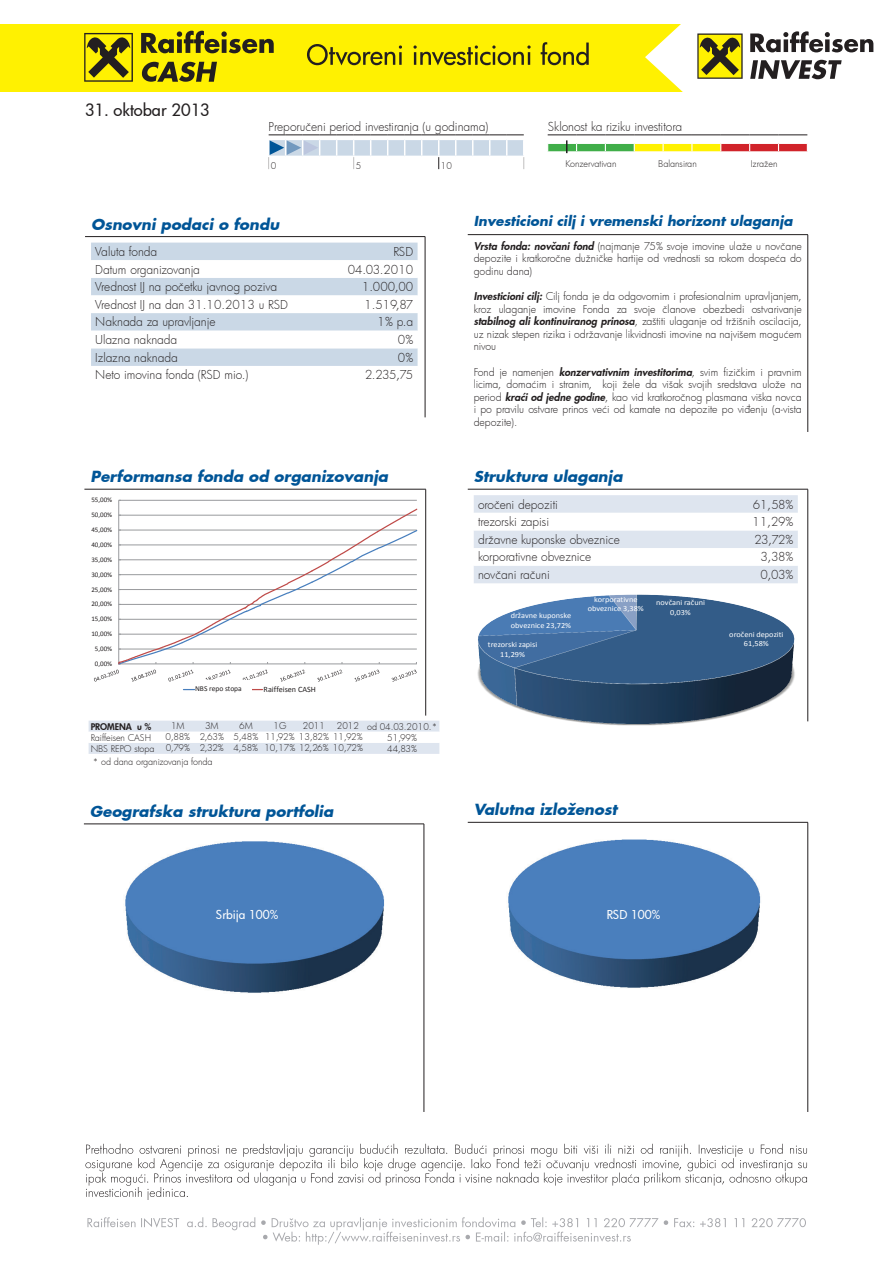
<style>
.page{position:relative;width:893px;height:1263px;background:#fff}
.page>*{position:absolute;margin:0;border:0;box-sizing:border-box;transform-origin:0 0}
.t1{font:500 16.5px "Futura";color:#231f20}
.t2{font:italic 700 15px "Futura CE";color:#005597}
.t3{font:italic 700 13.5px "Futura CE";color:#005597}
.t4{font:300 12px "Futura";letter-spacing:-.005em;color:#231f20}
.t5{font:500 12px "Futura";color:#fff}
.t6{font:300 10.5px/12.6px "Futura";color:#231f20;text-align:justify}
.t7{font:300 9px "Futura";color:#231f20}
.t8{font:300 9px "Futura";letter-spacing:-.035em;color:#231f20}
.t9{font:800 9px "Futura";letter-spacing:-.005em;color:#231f20}
.t10{font:8.1px "Calibri";color:#231f20}
.t11{font:7.8px/9.4px "Calibri";color:#fff;text-align:center;scale:1.06 1}
.t12{font:7.5px "Calibri";color:#231f20}
.t13{font:7.05px "Calibri";color:#231f20}
.t14{font:6.9px "Calibri";color:#231f20}
.s1{font-family:"Futura CE";font-weight:800;font-style:italic}
</style>
<div class="page">
<hr style="left:85px;top:236px;width:340px;height:1px;background:#231f20">
<hr style="left:425px;top:237px;width:1px;height:180px;background:#231f20">
<svg style="left:91px;top:243px;width:327px;height:123px"></svg>
<hr style="left:468px;top:234px;width:340px;height:1px;background:#231f20">
<hr style="left:807px;top:235px;width:1px;height:197px;background:#231f20">
<hr style="left:84px;top:489px;width:342px;height:1px;background:#231f20">
<hr style="left:425px;top:489px;width:1px;height:227px;background:#231f20">
<hr style="left:119px;top:500px;width:298px;height:1px;background:#989a9d">
<hr style="left:118px;top:500px;width:1px;height:164px;background:#989a9d">
<svg style="left:94px;top:507px;width:323px;height:175px"></svg>
<svg style="left:183px;top:689px;width:12px;height:1px"></svg>
<hr style="left:468px;top:822px;width:340px;height:1px;background:#231f20">
<hr style="left:807px;top:822px;width:1px;height:290px;background:#231f20">
<img style="left:508px;top:839px;width:253px;height:149px">
<hr style="left:84px;top:824px;width:340px;height:1px;background:#231f20">
<hr style="left:424px;top:824px;width:1px;height:288px;background:#231f20">
<img style="left:125px;top:841px;width:259px;height:152px">
<hr style="left:468px;top:489px;width:340px;height:1px;background:#231f20">
<hr style="left:807px;top:489px;width:1px;height:232px;background:#231f20">
<svg style="left:474px;top:495px;width:324px;height:86px"></svg>
<img style="left:474px;top:581px;width:324px;height:145px">
<svg style="left:85px;top:1144px;width:722px;height:56px"></svg>
<svg style="left:89px;top:721px;width:350px;height:33px"></svg>
<div style="left:0;top:24px;width:893px;height:67px;background:#fff101"></div>
<svg style="left:645px;top:24px;width:248px;height:252px"></svg>
<svg style="left:697px;top:33px;width:46px;height:46px"></svg>
<div style="left:699px;top:35px;width:42px;height:43px;background:#fff101"></div>
<svg style="left:700px;top:37px;width:40px;height:38px"></svg>
<svg style="left:750px;top:31px;width:123px;height:21px;background:#999798"></svg>
<svg style="left:750px;top:60px;width:92px;height:19px;background:#888686"></svg>
<svg style="left:87px;top:1217px;width:719px;height:28px"></svg>
<svg style="left:307px;top:42px;width:282px;height:23px"></svg>
<svg style="left:268px;top:135px;width:256px;height:34px"></svg>
<svg style="left:547px;top:135px;width:261px;height:18px"></svg>
<div style="left:84px;top:33px;width:49px;height:49px;background:#706915"></div>
<div style="left:85px;top:34px;width:47px;height:46px;background:#fff101"></div>
<svg style="left:87px;top:37px;width:43px;height:41px"></svg>
<svg style="left:141px;top:31px;width:133px;height:22px"></svg>
<svg style="left:142px;top:62px;width:75px;height:20px"></svg>
<div style="left:195px;top:681px;width:56px;height:14px;background:#fff"></div>
<h1 class="t1" style="left:85px;top:98px;width:126px">31. oktobar 2013</h1>
<p class="t4" style="left:269px;top:118px;width:221px">Preporučeni period investiranja (u godinama)</p>
<p class="t7" style="left:271px;top:160px;width:7px">0</p>
<p class="t7" style="left:356px;top:160px;width:7px">5</p>
<p class="t7" style="left:441px;top:160px;width:13px">10</p>
<p class="t4" style="left:548px;top:118px;width:136px">Sklonost ka riziku investitora</p>
<p class="t7" style="left:565px;top:158px;width:52px">Konzervativan</p>
<p class="t7" style="left:658px;top:158px;width:40px">Balansiran</p>
<p class="t7" style="left:751px;top:158px;width:28px">Izražen</p>
<h2 class="t2" style="left:91px;top:213px;width:190px">Osnovni podaci o fondu</h2>
<p class="t4" style="left:95px;top:243px;width:63px">Valuta fonda</p>
<p class="t4" style="left:393px;top:243px;width:21px">RSD</p>
<p class="t4" style="left:95px;top:261px;width:106px">Datum organizovanja</p>
<p class="t4" style="left:348px;top:261px;width:67px">04.03.2010</p>
<p class="t4" style="left:95px;top:279px;width:183px">Vrednost IJ na početku javnog poziva</p>
<p class="t4" style="left:362px;top:279px;width:53px">1.000,00</p>
<p class="t4" style="left:95px;top:296px;width:194px">Vrednost IJ na dan 31.10.2013 u RSD</p>
<p class="t4" style="left:365px;top:296px;width:50px">1.519,87</p>
<p class="t4" style="left:95px;top:314px;width:122px">Naknada za upravljanje</p>
<p class="t4" style="left:378px;top:314px;width:37px">1% p.a</p>
<p class="t4" style="left:95px;top:332px;width:84px">Ulazna naknada</p>
<p class="t4" style="left:398px;top:332px;width:17px">0%</p>
<p class="t4" style="left:95px;top:349px;width:84px">Izlazna naknada</p>
<p class="t4" style="left:398px;top:349px;width:17px">0%</p>
<p class="t4" style="left:95px;top:367px;width:155px">Neto imovina fonda (RSD mio.)</p>
<p class="t4" style="left:365px;top:367px;width:50px">2.235,75</p>
<h2 class="t2" style="left:90px;top:465px;width:299px">Performansa fonda od organizovanja</h2>
<p class="t13" style="left:91px;top:495px;width:22px">55,00%</p>
<p class="t14" style="left:91px;top:510px;width:22px">50,00%</p>
<p class="t14" style="left:91px;top:525px;width:22px">45,00%</p>
<p class="t14" style="left:91px;top:540px;width:22px">40,00%</p>
<p class="t14" style="left:91px;top:555px;width:22px">35,00%</p>
<p class="t13" style="left:91px;top:570px;width:22px">30,00%</p>
<p class="t13" style="left:91px;top:585px;width:22px">25,00%</p>
<p class="t14" style="left:91px;top:600px;width:22px">20,00%</p>
<p class="t14" style="left:91px;top:615px;width:22px">15,00%</p>
<p class="t14" style="left:91px;top:629px;width:22px">10,00%</p>
<p class="t14" style="left:95px;top:644px;width:19px">5,00%</p>
<p class="t13" style="left:95px;top:659px;width:19px">0,00%</p>
<p class="t12" style="left:195px;top:683px;width:48px">NBS repo stopa</p>
<p class="t10" style="left:196px;top:684px;width:47px">NBS repo rate</p>
<p class="t10" style="left:264px;top:684px;width:54px">Raiffeisen CASH</p>
<p class="t9" style="left:91px;top:720px;width:62px">PROMENA u %</p>
<p class="t7" style="left:171px;top:719px;width:15px">1M</p>
<p class="t7" style="left:205px;top:719px;width:15px">3M</p>
<p class="t7" style="left:239px;top:719px;width:15px">6M</p>
<p class="t7" style="left:273px;top:719px;width:14px">1G</p>
<p class="t7" style="left:303px;top:719px;width:24px">2011</p>
<p class="t7" style="left:337px;top:720px;width:102px">2012 od 04.03.2010.*</p>
<p class="t7" style="left:91px;top:731px;width:62px">Raiffeisen CASH</p>
<p class="t8" style="left:165px;top:730px;width:199px">0,88% 2,63% 5,48% 11,92% 13,82% 11,92%</p>
<p class="t7" style="left:387px;top:731px;width:31px">51,99%</p>
<p class="t7" style="left:91px;top:742px;width:274px">NBS REPO stopa 0,79% 2,32% 4,58% 10,17% 12,26% 10,72%</p>
<p class="t7" style="left:387px;top:742px;width:31px">44,83%</p>
<p class="t7" style="left:93px;top:756px;width:121px">* od dana organizovanja fonda</p>
<p class="t3" style="left:474px;top:211px;width:320px">Investicioni cilj i vremenski horizont ulaganja</p>
<p class="t6" style="left:474px;top:239px;width:330px"><span class="s1">Vrsta fonda: novčani fond</span> (najmanje 75% svoje imovine ulaže u novčane depozite i kratkoročne dužničke hartije od vrednosti sa rokom dospeća do godinu dana)</p>
<p class="t6" style="left:474px;top:290px;width:329px"><span class="s1">Investicioni cilj:</span> Cilj fonda je da odgovornim i profesionalnim upravljanjem, kroz ulaganje imovine Fonda za svoje članove obezbedi ostvarivanje <span class="s1">stabilnog ali kontinuiranog prinosa</span>, zaštiti ulaganje od tržišnih oscilacija, uz nizak stepen rizika i održavanje likvidnosti imovine na najvišem mogućem nivou</p>
<p class="t6" style="left:474px;top:365px;width:329px">Fond je namenjen <span class="s1">konzervativnim investitorima</span>, svim fizičkim i pravnim licima, domaćim i stranim, koji žele da višak svojih sredstava ulože na period <span class="s1">kraći od jedne godine</span>, kao vid kratkoročnog plasmana viška novca i po pravilu ostvare prinos veći od kamate na depozite po viđenju (a-vista depozite).</p>
<h2 class="t2" style="left:474px;top:465px;width:150px">Struktura ulaganja</h2>
<p class="t4" style="left:478px;top:496px;width:82px">oročeni depoziti</p>
<p class="t4" style="left:753px;top:496px;width:42px">61,58%</p>
<p class="t4" style="left:478px;top:514px;width:73px">trezorski zapisi</p>
<p class="t4" style="left:753px;top:514px;width:42px">11,29%</p>
<p class="t4" style="left:478px;top:531px;width:143px">državne kuponske obveznice</p>
<p class="t4" style="left:754px;top:531px;width:41px">23,72%</p>
<p class="t4" style="left:478px;top:549px;width:115px">korporativne obveznice</p>
<p class="t4" style="left:760px;top:549px;width:35px">3,38%</p>
<p class="t4" style="left:478px;top:566px;width:73px">novčani računi</p>
<p class="t4" style="left:760px;top:566px;width:35px">0,03%</p>
<p class="t11" style="left:511px;top:611px;width:59px;text-align:left">državne kuponske obveznice 23,72%</p>
<p class="t11" style="left:588px;top:594px;width:54px">korporativne obveznice 3,38%</p>
<p class="t11" style="left:656px;top:598px;width:47px">novčani računi<br>0,03%</p>
<p class="t11" style="left:729px;top:629px;width:53px">oročeni depoziti</p>
<p class="t11" style="left:488px;top:640px;width:48px">trezorski zapisi</p>
<p class="t11" style="left:744px;top:639px;width:25px">61,58%</p>
<p class="t11" style="left:500px;top:649px;width:25px">11,29%</p>
<h2 class="t2" style="left:90px;top:800px;width:245px">Geografska struktura portfolia</h2>
<h2 class="t2" style="left:474px;top:798px;width:145px">Valutna izloženost</h2>
<p class="t5" style="left:216px;top:906px;width:64px">Srbija 100%</p>
<p class="t5" style="left:607px;top:906px;width:55px">RSD 100%</p>
</div>
